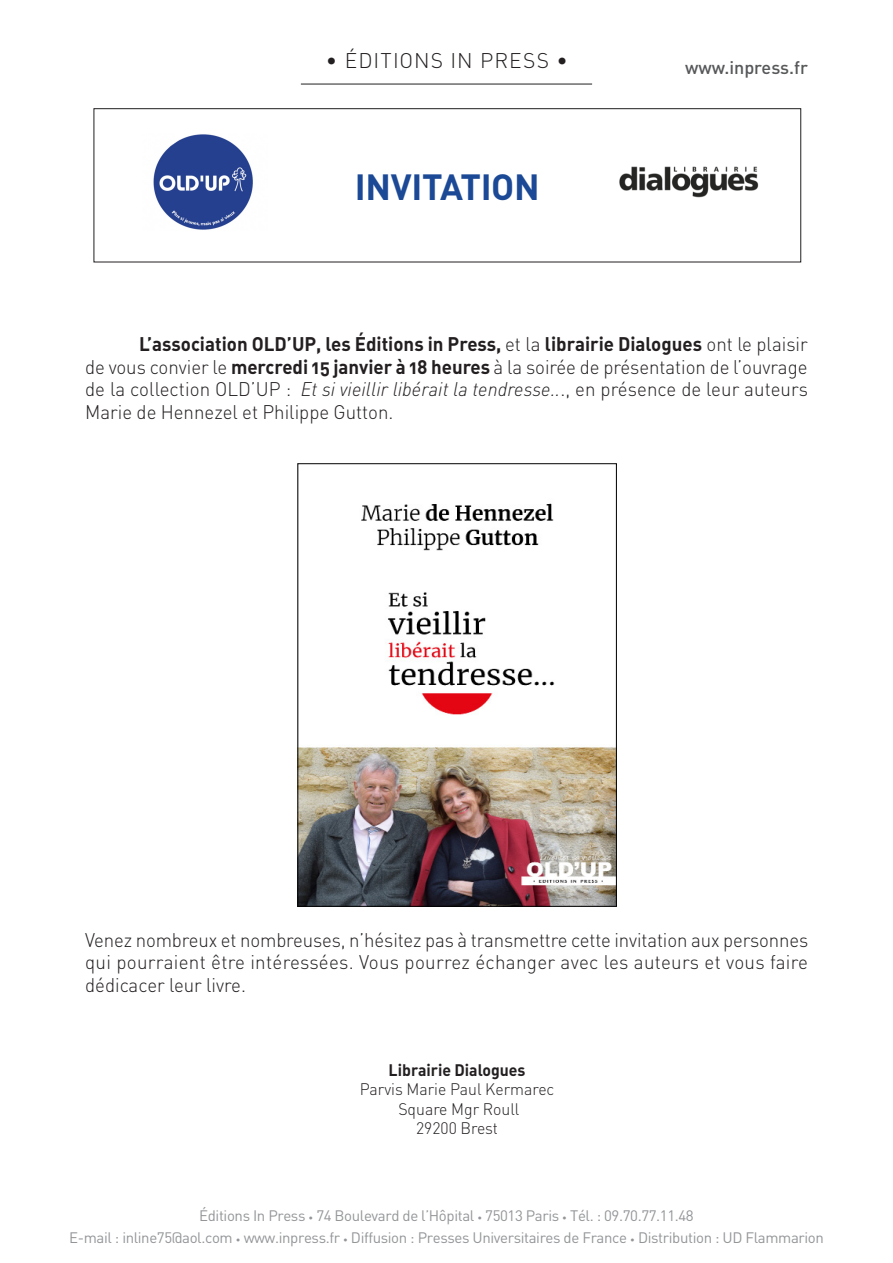
<style>
.page{position:relative;width:893px;height:1263px;background:#fff}
.page>*{position:absolute;margin:0;border:0;box-sizing:border-box;transform-origin:0 0}
.Entête_Titre{font:700 36px "DIN";letter-spacing:-.01em;color:#1b4996}
.t1{font:300 21px "DIN";letter-spacing:.05em;color:#231f20}
.Texte_courant{font:300 19.5px/22.5px "DIN";color:#231f20;text-align:justify;scale:.96 1}
.t2{font:500 18px "DIN";color:#57585a}
.Texte_courant-2{font:300 16.5px "DIN";color:#231f20;scale:.96 1}
.Texte_courant-3{font:16.5px "DIN Bold Alternate";color:#231f20;scale:.96 1}
.t3{font:15px "DIN";letter-spacing:-.025em;color:#939598}
.s1{font-family:"DIN Bold Alternate";font-weight:400}
.s2{font-style:italic}
.s3{font-size:9px}
</style>
<div class="page">
<hr style="left:301px;top:84px;width:291px;height:1px;background:#231f20">
<div style="left:94px;top:108px;width:707px;height:154px;border:1px solid #231f20"></div>
<img style="left:153px;top:134px;width:100px;height:96px">
<img style="left:300px;top:503px;width:315px;height:401px">
<div style="left:298px;top:463px;width:319px;height:443px;border:1px solid #000"></div>
<img style="left:619px;top:166px;width:140px;height:32px">
<p class="t1" style="left:326px;top:47px;width:244px">• ÉDITIONS IN PRESS •</p>
<p class="Entête_Titre" style="left:355px;top:164px;width:186px">INVITATION</p>
<p class="t2" style="left:685px;top:56px;width:124px">www.inpress.fr</p>
<p class="Texte_courant" style="left:85px;top:333px;width:754px;text-indent:54px"><span class="s1">L’association OLD’UP, les Éditions in Press,</span> et la <span class="s1">librairie Dialogues</span> ont le plaisir de vous convier le <span class="s1">mercredi 15 janvier à 18 heures</span> à la soirée de présentation de l’ouvrage de la collection OLD’UP : <span class="s2">Et si vieillir libérait la tendresse..</span>., en présence de leur auteurs Marie de Hennezel et Philippe Gutton.</p>
<p class="Texte_courant" style="left:85px;top:928px;width:755px">Venez nombreux et nombreuses, n’hésitez pas à transmettre cette invitation aux personnes qui pourraient être intéressées. Vous pourrez échanger avec les auteurs et vous faire dédicacer leur livre.</p>
<p class="Texte_courant-3" style="left:389px;top:1059px;width:144px">Librairie Dialogues</p>
<p class="Texte_courant-2" style="left:360px;top:1079px;width:204px">Parvis Marie Paul Kermarec</p>
<p class="Texte_courant-2" style="left:398px;top:1099px;width:128px">Square Mgr Roull</p>
<p class="Texte_courant-2" style="left:416px;top:1118px;width:87px">29200 Brest</p>
<p class="t3" style="left:199px;top:1206px;width:496px">Éditions In Press <span class="s3">•</span> 74 Boulevard de l’Hôpital <span class="s3">•</span> 75013 Paris <span class="s3">•</span> Tél. : 09.70.77.11.48</p>
<p class="t3" style="left:69px;top:1228px;width:756px">E-mail : inline75@aol.com <span class="s3">•</span> www.inpress.fr <span class="s3">•</span> Diffusion : Presses Universitaires de France <span class="s3">•</span> Distribution : UD Flammarion</p>
</div>
